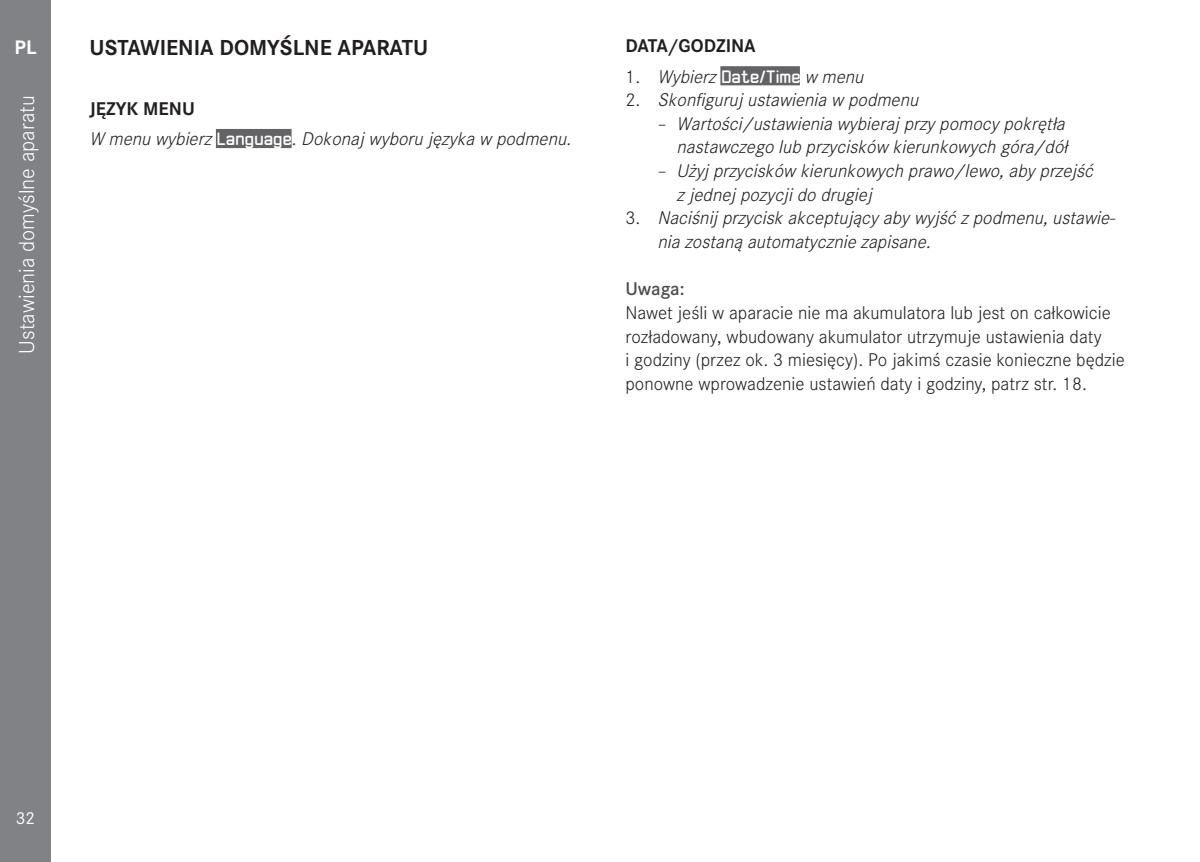
<style>
.page{position:relative;width:1200px;height:862px;background:#fff}
.page>*{position:absolute;margin:0;border:0;box-sizing:border-box;transform-origin:0 0}
.Footnote{font:300 22.5px "Corporate S";color:#fff}
.Heading_01{font:700 22.5px "Corporate S";color:#231f20}
.t1{font:700 20.25px "Corporate S";color:#fff}
.Body_Text{font:italic 300 19.12px/23.6px "Corporate S";color:#231f20}
.Body_Text-2{font:300 19.12px/23.6px "Corporate S";color:#231f20}
.Heading_02{font:700 19.12px "Corporate S";color:#231f20}
.Note_Heading{font:600 19.12px "Corporate S";letter-spacing:-.005em;color:#4b4c4d}
.t2{font:18px "Corporate S";color:#fff}
.s1{font-family:"LG1050";font-weight:400;font-style:normal;font-size:15.75px;color:#fff}
.s2{font-style:normal}
</style>
<div class="page">
<div style="left:0;top:0;width:51px;height:861px;background:#808285"></div>
<div style="left:216px;top:129px;width:75px;height:19px;background:#636366"></div>
<div style="left:720px;top:66px;width:79px;height:19px;background:#636366"></div>
<p class="t1" style="left:15px;top:32px;width:23px">PL</p>
<p class="Footnote" style="left:11px;top:353px;width:260px;rotate:-90deg">Ustawienia domyślne aparatu</p>
<p class="Heading_01" style="left:89px;top:30px;width:340px">USTAWIENIA DOMYŚLNE APARATU</p>
<p class="Heading_02" style="left:89px;top:94px;width:107px">JĘZYK MENU</p>
<p class="Body_Text" style="left:89px;top:126px;width:488px">W menuwybierz<span class="s1">L a n g u a g e</span> .Dokonaj wyborujęzykaw podmenu.</p>
<p class="Heading_02" style="left:625px;top:31px;width:132px">DATA/GODZINA</p>
<p class="Body_Text" style="left:625px;top:63px;width:244px"><span class="s2">1.</span> Wybierz<span class="s1">Date/Time</span> w menu</p>
<p class="Body_Text" style="left:625px;top:87px;width:299px"><span class="s2">2 .</span> Skonfiguruj ustawieniaw podmenu</p>
<p class="Body_Text" style="left:657px;top:110px;width:416px;text-align:right"><span class="s2">–</span> Wartości/ustawieniawybieraj przypomocypokrętła nastawczegolubprzycisków kierunkowychgóra/dół</p>
<p class="Body_Text" style="left:676px;top:158px;width:423px;text-indent:-19px"><span class="s2">–</span> Użyj przycisków kierunkowychprawo/lewo,abyprzejść zjednej pozycjidodrugiej</p>
<p class="Body_Text" style="left:657px;top:205px;width:464px;text-indent:-32px"><span class="s2">3 .</span> Naciśnij przyciskakceptującyabywyjśćzpodmenu,ustawie&shy;niazostanąautomatyczniezapisane.</p>
<p class="Note_Heading" style="left:625px;top:275px;width:61px">Uwaga:</p>
<p class="Body_Text-2" style="left:625px;top:299px;width:500px">Nawet jeśli w aparacie nie ma akumulatora lub jest on całkowicie rozładowany, wbudowany akumulator utrzymuje ustawienia daty<br>i godziny (przez ok. 3 miesięcy). Po jakimś czasie konieczne będzie ponowne wprowadzenie ustawień daty i godziny, patrz str. 18.</p>
<p class="t2" style="left:16px;top:804px;width:21px">32</p>
</div>
